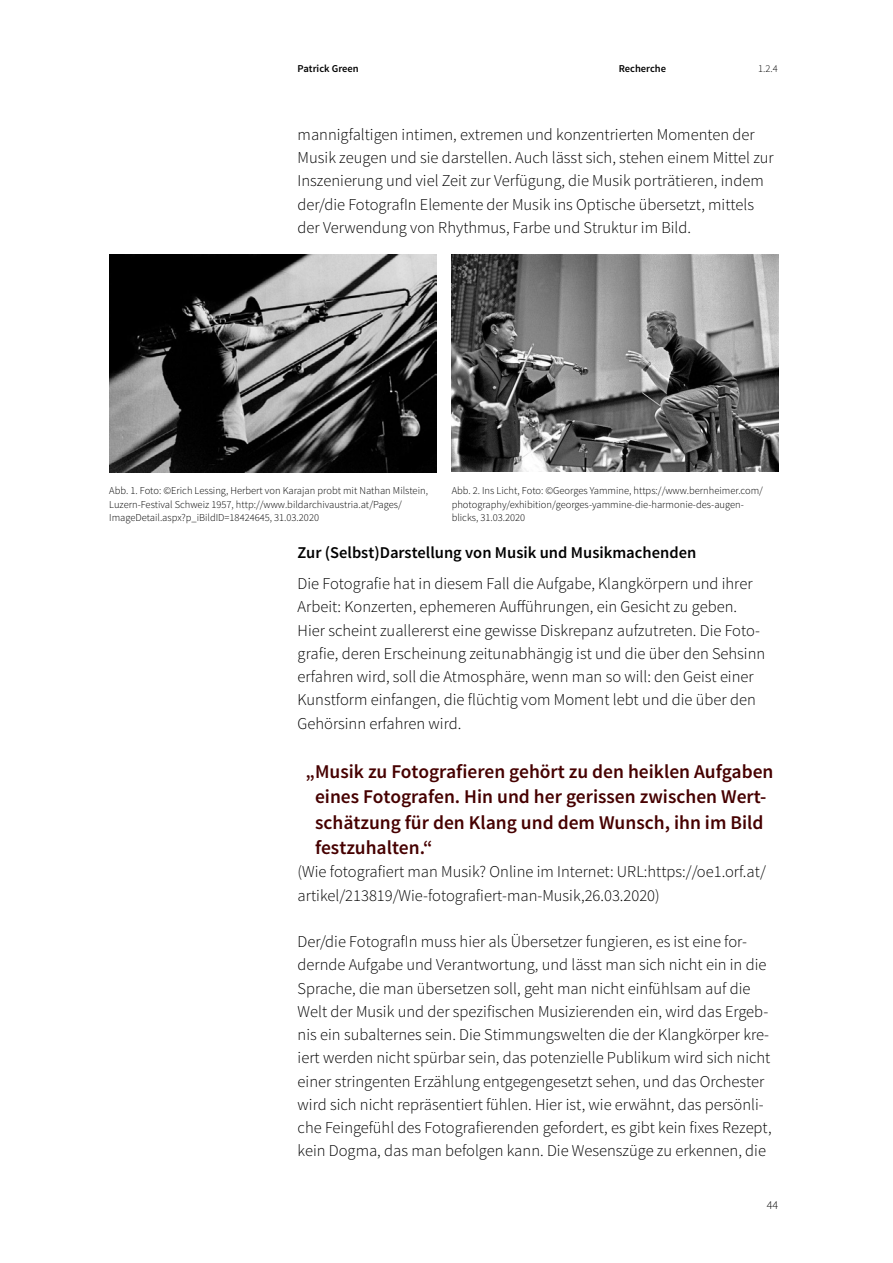
<style>
.page{position:relative;width:893px;height:1263px;background:#fff}
.page>*{position:absolute;margin:0;border:0;box-sizing:border-box;transform-origin:0 0}
.t1{font:600 19.5px/25.5px "Source Sans Pro";color:#460000}
.t2{font:300 16.5px/23.2px "Source Sans Pro";color:#000}
.t3{font:600 16.5px "Source Sans Pro";color:#000}
.t4{font:300 12px "Source Sans Pro";color:#000}
.t5{font:300 10.5px/13.5px "Source Sans Pro";color:#000}
.t6{font:600 10.5px "Source Sans Pro";color:#000}
</style>
<div class="page">
<img style="left:109px;top:254px;width:327px;height:218px">
<img style="left:452px;top:254px;width:326px;height:217px">
<p class="t6" style="left:298px;top:62px;width:63px">Patrick Green</p>
<p class="t6" style="left:619px;top:62px;width:49px">Recherche</p>
<p class="t5" style="left:758px;top:61px;width:21px">1.2.4</p>
<p class="t2" style="left:298px;top:123px;width:478px">mannigfaltigen intimen, extremen und konzentrierten Momenten der Musik zeugen und sie darstellen. Auch lässt sich, stehen einem Mittel zur Inszenierung und viel Zeit zur Verfügung, die Musik porträtieren, indem der/die FotografIn Elemente der Musik ins Optische übersetzt, mittels der Verwendung von Rhythmus, Farbe und Struktur im Bild.</p>
<p class="t5" style="left:109px;top:484px;width:320px">Abb. 1. Foto: ©Erich Lessing, Herbert von Karajan probt mit Nathan Milstein,<br>Luzern-Festival Schweiz 1957, http://www.bildarchivaustria.at/Pages/<br>ImageDetail.aspx?p_iBildID=18424645, 31.03.2020</p>
<p class="t5" style="left:452px;top:484px;width:313px">Abb. 2. Ins Licht, Foto: ©Georges Yammine, https://www.bernheimer.com/ photography/exhibition/georges-yammine-die-harmonie-des-augen&shy;blicks, 31.03.2020</p>
<p class="t3" style="left:298px;top:543px;width:400px">Zur (Selbst)Darstellung von Musik und Musikmachenden</p>
<p class="t2" style="left:298px;top:572px;width:469px">Die Fotografie hat in diesem Fall die Aufgabe, Klangkörpern und ihrer Arbeit: Konzerten, ephemeren Aufführungen, ein Gesicht zu geben.<br>Hier scheint zuallererst eine gewisse Diskrepanz aufzutreten. Die Foto&shy;grafie, deren Erscheinung zeitunabhängig ist und die über den Sehsinn erfahren wird, soll die Atmosphäre, wenn man so will: den Geist einer Kunstform einfangen, die flüchtig vom Moment lebt und die über den Gehörsinn erfahren wird.</p>
<p class="t1" style="left:315px;top:759px;width:460px;text-indent:-9px">„Musik zu Fotografieren gehört zu den heiklen Aufgaben eines Fotografen. Hin und her gerissen zwischen Wert&shy;schätzung für den Klang und dem Wunsch, ihn im Bild festzuhalten.“</p>
<p class="t2" style="left:298px;top:860px;width:470px">(Wie fotografiert man Musik? Online im Internet: URL:https://oe1.orf.at/ artikel/213819/Wie-fotografiert-man-Musik,26.03.2020)</p>
<p class="t2" style="left:298px;top:930px;width:476px">Der/die FotografIn muss hier als Übersetzer fungieren, es ist eine for&shy;dernde Aufgabe und Verantwortung, und lässt man sich nicht ein in die Sprache, die man übersetzen soll, geht man nicht einfühlsam auf die Welt der Musik und der spezifischen Musizierenden ein, wird das Ergeb&shy;nis ein subalternes sein. Die Stimmungswelten die der Klangkörper kre&shy;iert werden nicht spürbar sein, das potenzielle Publikum wird sich nicht einer stringenten Erzählung entgegengesetzt sehen, und das Orchester wird sich nicht repräsentiert fühlen. Hier ist, wie erwähnt, das persönli&shy;che Feingefühl des Fotografierenden gefordert, es gibt kein fixes Rezept, kein Dogma, das man befolgen kann. Die Wesenszüge zu erkennen, die</p>
<p class="t4" style="left:767px;top:1198px;width:13px">44</p>
</div>
